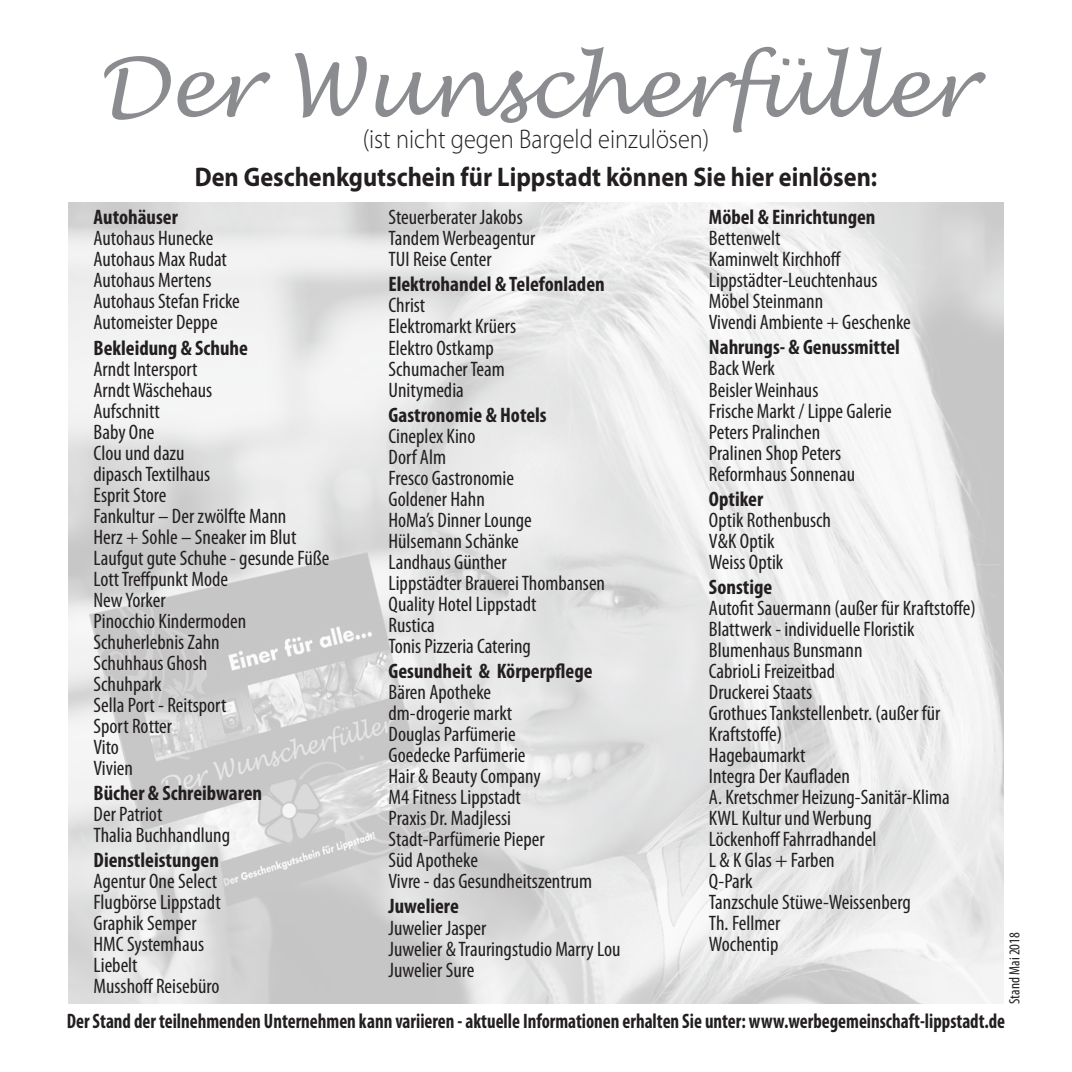
<style>
.page{position:relative;width:1072px;height:1072px;background:#fff}
.page>*{position:absolute;margin:0;border:0;box-sizing:border-box;transform-origin:0 0}
.t1{font:italic 81px "Lucida Handwriting";color:#8a8c8f}
.t2{font:700 27px "Myriad Pro";color:#231f20;scale:.9 1}
.t3{font:300 27px "Myriad Pro";color:#231f20;scale:.9 1}
.t4{font:condensed 21px/21px "Myriad Pro";color:#231f20}
.t5{font:700 condensed 21px "Myriad Pro";color:#231f20}
.t6{font:700 condensed 21px "Myriad Pro";color:#231f20;scale:.9 1}
.t7{font:condensed 15px "Myriad Pro";color:#231f20}
</style>
<div class="page">
<img style="left:69px;top:202px;width:934px;height:801px">
<h1 class="t1" style="left:97px;top:38px;width:878px">Der Wunscherfüller</h1>
<p class="t2" style="left:195px;top:159px;width:759px">Den Geschenkgutschein für Lippstadt können Sie hier einlösen:</p>
<p class="t3" style="left:363px;top:123px;width:386px">(ist nicht gegen Bargeld einzulösen)</p>
<p class="t5" style="left:94px;top:204px;width:86px">Autohäuser</p>
<p class="t4" style="left:94px;top:227px;width:148px">Autohaus Hunecke<br>Autohaus Max Rudat<br>Autohaus Mertens<br>Autohaus Stefan Fricke<br>Automeister Deppe</p>
<p class="t5" style="left:94px;top:334px;width:156px">Bekleidung &amp; Schuhe</p>
<p class="t4" style="left:94px;top:358px;width:237px">Arndt Intersport<br>Arndt Wäschehaus<br>Aufschnitt<br>Baby One<br>Clou und dazu<br>dipasch Textilhaus<br>Esprit Store<br>Fankultur – Der zwölfte Mann<br>Herz + Sohle – Sneaker im Blut<br>Laufgut gute Schuhe - gesunde Füße<br>Lott Treffpunkt Mode<br>New Yorker<br>Pinocchio Kindermoden<br>Schuherlebnis Zahn<br>Schuhhaus Ghosh<br>Schuhpark<br>Sella Port - Reitsport<br>Sport Rotter<br>Vito<br>Vivien</p>
<p class="t5" style="left:94px;top:779px;width:170px">Bücher &amp; Schreibwaren</p>
<p class="t4" style="left:94px;top:803px;width:138px">Der Patriot<br>Thalia Buchhandlung</p>
<p class="t5" style="left:94px;top:847px;width:127px">Dienstleistungen</p>
<p class="t4" style="left:94px;top:870px;width:129px">Agentur One Select<br>Flugbörse Lippstadt<br>Graphik Semper<br>HMC Systemhaus<br>Liebelt<br>Musshoff Reisebüro</p>
<p class="t4" style="left:388px;top:206px;width:148px">Steuerberater Jakobs<br>Tandem Werbeagentur<br>TUI Reise Center</p>
<p class="t5" style="left:388px;top:271px;width:218px">Elektrohandel &amp; Telefonladen</p>
<p class="t4" style="left:388px;top:295px;width:129px">Christ<br>Elektromarkt Krüers<br>Elektro Ostkamp<br>Schumacher Team<br>Unitymedia</p>
<p class="t5" style="left:388px;top:401px;width:160px">Gastronomie &amp; Hotels</p>
<p class="t4" style="left:388px;top:425px;width:218px">Cineplex Kino<br>Dorf Alm<br>Fresco Gastronomie<br>Goldener Hahn<br>HoMa’s Dinner Lounge<br>Hülsemann Schänke<br>Landhaus Günther<br>Lippstädter Brauerei Thombansen<br>Quality Hotel Lippstadt<br>Rustica<br>Tonis Pizzeria Catering</p>
<p class="t5" style="left:388px;top:658px;width:205px">Gesundheit &amp; Körperpflege</p>
<p class="t4" style="left:388px;top:681px;width:205px">Bären Apotheke<br>dm-drogerie markt<br>Douglas Parfümerie<br>Goedecke Parfümerie<br>Hair &amp; Beauty Company<br>M4 Fitness Lippstadt<br>Praxis Dr. Madjlessi<br>Stadt-Parfümerie Pieper<br>Süd Apotheke<br>Vivre - das Gesundheitszentrum</p>
<p class="t5" style="left:388px;top:893px;width:72px">Juweliere</p>
<p class="t4" style="left:388px;top:916px;width:233px">Juwelier Jasper<br>Juwelier &amp; Trauringstudio Marry Lou<br>Juwelier Sure</p>
<p class="t5" style="left:709px;top:204px;width:168px">Möbel &amp; Einrichtungen</p>
<p class="t4" style="left:709px;top:227px;width:203px">Bettenwelt<br>Kaminwelt Kirchhoff<br>Lippstädter-Leuchtenhaus<br>Möbel Steinmann<br>Vivendi Ambiente + Geschenke</p>
<p class="t5" style="left:709px;top:334px;width:192px">Nahrungs- &amp; Genussmittel</p>
<p class="t4" style="left:709px;top:358px;width:184px">Back Werk<br>Beisler Weinhaus<br>Frische Markt / Lippe Galerie<br>Peters Pralinchen<br>Pralinen Shop Peters<br>Reformhaus Sonnenau</p>
<p class="t5" style="left:709px;top:485px;width:56px">Optiker</p>
<p class="t4" style="left:709px;top:509px;width:124px">Optik Rothenbusch<br>V&amp;K Optik<br>Weiss Optik</p>
<p class="t5" style="left:709px;top:574px;width:65px">Sonstige</p>
<p class="t4" style="left:709px;top:597px;width:268px">Autofit Sauermann (außer für Kraftstoffe)<br>Blattwerk - individuelle Floristik<br>Blumenhaus Bunsmann<br>CabrioLi Freizeitbad<br>Druckerei Staats<br>Grothues Tankstellenbetr. (außer für<br>Kraftstoffe)<br>Hagebaumarkt<br>Integra Der Kaufladen<br>A. Kretschmer Heizung-Sanitär-Klima<br>KWL Kultur und Werbung<br>Löckenhoff Fahrradhandel<br>L &amp; K Glas + Farben<br>Q-Park<br>Tanzschule Stüwe-Weissenberg<br>Th. Fellmer<br>Wochentip</p>
<p class="t7" style="left:1005px;top:1003px;width:73px;rotate:-90deg">Stand Mai 2018</p>
<p class="t6" style="left:67px;top:1008px;width:1044px">Der Stand der teilnehmenden Unternehmen kann variieren - aktuelle Informationen erhalten Sie unter: www.werbegemeinschaft-lippstadt.de</p>
</div>
